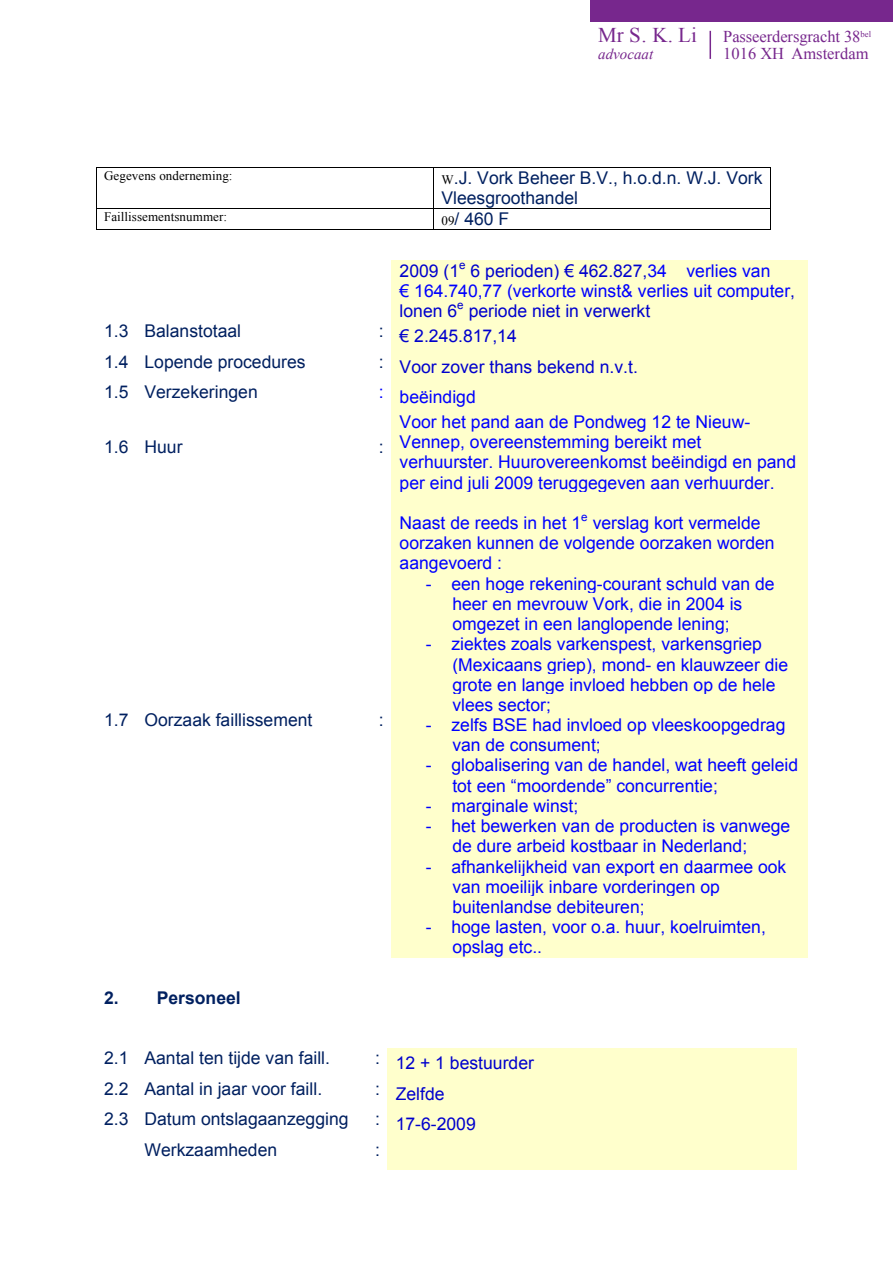
<style>
.page{position:relative;width:893px;height:1263px;background:#fff}
.page>*{position:absolute;margin:0;border:0;box-sizing:border-box;transform-origin:0 0}
.t1{font:21px "Times New Roman";color:#77278d}
.t2{font:17.55px/20.2px "Arial";color:#00f}
.t3{font:17.55px/20.1px "Arial";color:#002060}
.t4{font:17.55px "Arial";color:#00c}
.t5{font:700 17.55px "Arial";color:#002060}
.t6{font:16.5px "Times New Roman";letter-spacing:-.005em;color:#77278d}
.t7{font:italic 15px "Times New Roman";color:#77278d}
.t8{font:13.05px "Times New Roman";letter-spacing:.005em;color:#000}
.t9{font:11.55px "Arial";color:#00c}
.t10{font:11.55px "Arial";color:#00f}
.s1{font-family:"Times New Roman";font-size:13.05px;color:#000}
.s2{color:#00c}
</style>
<div class="page">
<hr style="left:709px;top:31px;width:2px;height:28px;background:#77278d">
<div style="left:590px;top:0;width:303px;height:21px;background:#77278d"></div>
<hr style="left:96px;top:167px;width:337px;height:1px;background:#000">
<hr style="left:434px;top:167px;width:336px;height:1px;background:#000">
<hr style="left:96px;top:168px;width:1px;height:40px;background:#000">
<hr style="left:433px;top:168px;width:1px;height:40px;background:#000">
<hr style="left:770px;top:168px;width:1px;height:40px;background:#000">
<hr style="left:96px;top:208px;width:337px;height:1px;background:#000">
<hr style="left:434px;top:208px;width:336px;height:1px;background:#000">
<svg style="left:96px;top:209px;width:1px;height:20px"></svg>
<hr style="left:96px;top:229px;width:337px;height:1px;background:#000">
<svg style="left:433px;top:208px;width:1px;height:22px"></svg>
<hr style="left:434px;top:229px;width:336px;height:1px;background:#000">
<svg style="left:770px;top:208px;width:1px;height:22px"></svg>
<div style="left:392px;top:260px;width:416px;height:61px;background:#ffc"></div>
<div style="left:392px;top:321px;width:416px;height:30px;background:#ffc"></div>
<div style="left:392px;top:351px;width:416px;height:31px;background:#ffc"></div>
<div style="left:392px;top:382px;width:416px;height:30px;background:#ffc"></div>
<div style="left:392px;top:412px;width:416px;height:81px;background:#ffc"></div>
<div style="left:392px;top:493px;width:416px;height:464px;background:#ffc"></div>
<div style="left:388px;top:1048px;width:409px;height:30px;background:#ffc"></div>
<div style="left:388px;top:1078px;width:409px;height:31px;background:#ffc"></div>
<div style="left:388px;top:1109px;width:409px;height:30px;background:#ffc"></div>
<div style="left:388px;top:1139px;width:409px;height:30px;background:#ffc"></div>
<p class="t1" style="left:598px;top:21px;width:100px">Mr S. K. Li</p>
<p class="t6" style="left:723px;top:25px;width:149px">Passeerdersgracht 38<sup>bel</sup></p>
<p class="t7" style="left:598px;top:44px;width:56px">advocaat</p>
<p class="t6" style="left:723px;top:42px;width:147px">1016 XH Amsterdam</p>
<p class="t8" style="left:104px;top:167px;width:130px">Gegevens onderneming:</p>
<p class="t3" style="left:441px;top:168px;width:323px"><span class="s1">W</span>.J. Vork Beheer B.V., h.o.d.n. W.J. Vork<br>Vleesgroothandel</p>
<p class="t8" style="left:104px;top:208px;width:124px">Faillissementsnummer:</p>
<p class="t3" style="left:441px;top:209px;width:69px"><span class="s1">09</span>/ 460 F</p>
<p class="t4" style="left:400px;top:259px;width:61px">2009 (1</p>
<p class="t9" style="left:459px;top:257px;width:8px">e</p>
<p class="t2" style="left:400px;top:260px;width:397px;text-indent:71px"><span class="s2">6 perioden) € 462.827,</span>34 verlies van<br>€ 164.740,77 (verkorte winst&amp; verlies uit computer<span class="s2">, lonen 6</span></p>
<p class="t9" style="left:457px;top:297px;width:8px">e</p>
<p class="t4" style="left:469px;top:299px;width:183px">periode niet in verwerkt</p>
<p class="t3" style="left:104px;top:321px;width:139px">1.3 Balanstotaal</p>
<p class="t4" style="left:379px;top:325px;width:139px"><sup>:</sup> € 2.245.817,14</p>
<p class="t3" style="left:104px;top:352px;width:203px">1.4 Lopende procedures</p>
<p class="t4" style="left:379px;top:355px;width:261px"><sup>:</sup> Voor zover thans bekend n.v.t.</p>
<p class="t3" style="left:104px;top:382px;width:155px">1.5 Verzekeringen</p>
<p class="t2" style="left:379px;top:387px;width:98px">: beëindigd</p>
<p class="t3" style="left:104px;top:437px;width:80px">1.6 Huur</p>
<p class="t3" style="left:379px;top:437px;width:6px">:</p>
<p class="t2" style="left:400px;top:412px;width:398px">Voor het pand aan de Pondweg 12 te Nieuw-Vennep, overeenstemming bereikt met verhuurster. Huurovereenkomst beëindigd en pand per eind juli 2009 teruggegeven aan verhuurder.</p>
<p class="t3" style="left:104px;top:710px;width:210px">1.7 Oorzaak faillissement</p>
<p class="t3" style="left:379px;top:710px;width:6px">:</p>
<p class="t5" style="left:104px;top:986px;width:138px">2. Personeel</p>
<p class="t2" style="left:400px;top:513px;width:183px">Naast de reeds in het 1</p>
<p class="t10" style="left:581px;top:509px;width:8px">e</p>
<p class="t2" style="left:400px;top:513px;width:377px;text-indent:193px">verslag kort vermelde oorzaken kunnen de volgende oorzaken worden aangevoerd :</p>
<p class="t2" style="left:452px;top:574px;width:324px;text-indent:-26px">- een hoge rekening-courant schuld van de heer en mevrouw Vork, die in 2004 is omgezet in een langlopende lening;</p>
<p class="t2" style="left:452px;top:634px;width:337px;text-indent:-26px">- ziektes zoals varkenspest, varkensgriep (Mexicaans griep), mond- en klauwzeer die grote en lange invloed hebben op de hele vlees sector;</p>
<p class="t2" style="left:452px;top:715px;width:335px;text-indent:-26px">- zelfs BSE had invloed op vleeskoopgedrag van de consument;</p>
<p class="t2" style="left:452px;top:755px;width:347px;text-indent:-26px">- globalisering van de handel, wat heeft geleid tot een “moordende” concurrentie;</p>
<p class="t2" style="left:426px;top:796px;width:154px">- marginale winst;</p>
<p class="t2" style="left:452px;top:816px;width:339px;text-indent:-26px">- het bewerken van de producten is vanwege de dure arbeid kostbaar in Nederland;</p>
<p class="t2" style="left:452px;top:856px;width:336px;text-indent:-26px">- afhankelijkheid van export en daarmee ook van moeilijk inbare vorderingen op buitenlandse debiteuren;</p>
<p class="t2" style="left:452px;top:917px;width:315px;text-indent:-26px">- hoge lasten, voor o.a. huur, koelruimten, opslag etc..</p>
<p class="t3" style="left:104px;top:1048px;width:227px">2.1 Aantal ten tijde van faill.</p>
<p class="t4" style="left:375px;top:1052px;width:160px"><sup>:</sup> 12 + 1 bestuurder</p>
<p class="t3" style="left:104px;top:1079px;width:220px">2.2 Aantal in jaar voor faill.</p>
<p class="t4" style="left:375px;top:1082px;width:71px"><sup>:</sup> Zelfde</p>
<p class="t3" style="left:104px;top:1109px;width:246px">2.3 Datum ontslagaanzegging</p>
<p class="t4" style="left:375px;top:1112px;width:102px"><sup>:</sup> 17-6-2009</p>
<p class="t3" style="left:144px;top:1139px;width:134px">Werkzaamheden</p>
<p class="t3" style="left:375px;top:1139px;width:6px">:</p>
</div>
